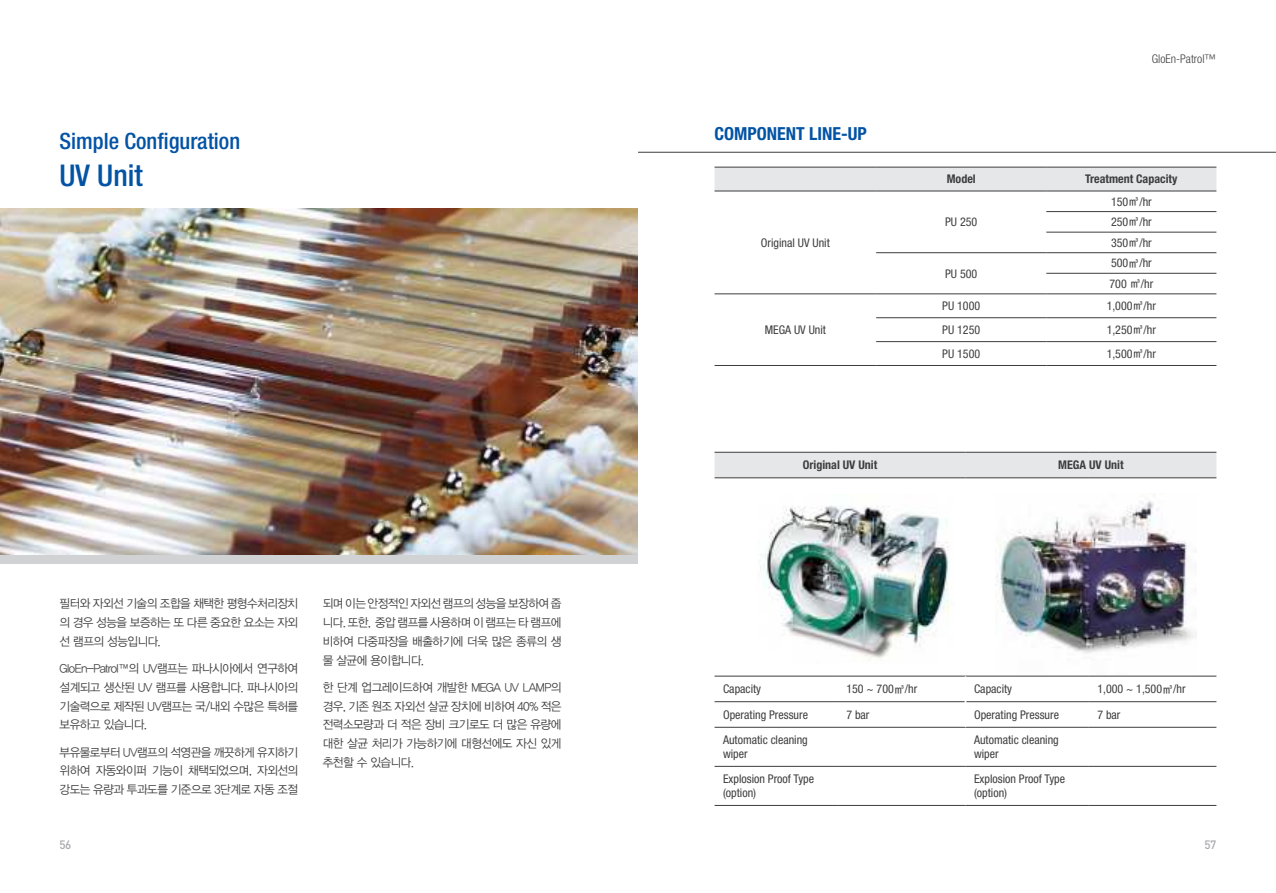
<style>
.page{position:relative;width:1276px;height:893px;background:#fff}
.page>*{position:absolute;margin:0;border:0;box-sizing:border-box;transform-origin:0 0}
.t1{font:500 condensed 30px "Helvetica Neue LT Std";color:#0353a5}
.t2{font:500 condensed 22.5px "Helvetica Neue LT Std";color:#0353a5}
.t3{font:700 condensed 18px "Helvetica Neue LT Std";color:#0353a5}
.t4{font:12px/18.8px "YDVYGO12";letter-spacing:-.04em;color:#3e3e3f;text-align:justify;scale:.96 1}
.t5{font:condensed 12px/13.5px "Helvetica Neue LT Std";color:#3e3e3f}
.t6{font:700 condensed 12px "Helvetica Neue LT Std";color:#3e3e3f}
.t7{font:300 condensed 12px "Helvetica Neue LT Std";color:#3e3e3f}
.t8{font:500 12px "DIN Pro";color:#a8a9ad}
.s1{font-family:"YDVYGO13";font-stretch:normal}
</style>
<div class="page">
<img style="left:760px;top:505px;width:189px;height:156px">
<img style="left:995px;top:501px;width:201px;height:152px">
<div style="left:0;top:548px;width:638px;height:15px;background:#d1d2d4"></div>
<img style="left:0;top:209px;width:638px;height:346px">
<hr style="left:638px;top:152px;width:638px;height:1px;background:#3e3e3f">
<div style="left:714px;top:168px;width:502px;height:23px;background:#e6e7e9"></div>
<hr style="left:714px;top:167px;width:162px;height:1px;background:#3e3e3f">
<hr style="left:876px;top:167px;width:170px;height:1px;background:#3e3e3f">
<hr style="left:1046px;top:167px;width:170px;height:1px;background:#3e3e3f">
<hr style="left:714px;top:191px;width:162px;height:1px;background:#3e3e3f">
<hr style="left:876px;top:191px;width:170px;height:1px;background:#3e3e3f">
<hr style="left:1046px;top:191px;width:170px;height:1px;background:#3e3e3f">
<hr style="left:1046px;top:211px;width:170px;height:1px;background:#3e3e3f">
<hr style="left:1046px;top:232px;width:170px;height:1px;background:#3e3e3f">
<hr style="left:714px;top:294px;width:162px;height:1px;background:#3e3e3f">
<hr style="left:714px;top:365px;width:162px;height:1px;background:#3e3e3f">
<hr style="left:876px;top:252px;width:170px;height:1px;background:#3e3e3f">
<hr style="left:1046px;top:252px;width:170px;height:1px;background:#3e3e3f">
<hr style="left:1046px;top:273px;width:170px;height:1px;background:#3e3e3f">
<hr style="left:876px;top:294px;width:170px;height:1px;background:#3e3e3f">
<hr style="left:1046px;top:294px;width:170px;height:1px;background:#3e3e3f">
<hr style="left:876px;top:317px;width:170px;height:1px;background:#3e3e3f">
<hr style="left:1046px;top:317px;width:170px;height:1px;background:#3e3e3f">
<hr style="left:876px;top:341px;width:170px;height:1px;background:#3e3e3f">
<hr style="left:1046px;top:341px;width:170px;height:1px;background:#3e3e3f">
<hr style="left:876px;top:365px;width:170px;height:1px;background:#3e3e3f">
<hr style="left:1046px;top:365px;width:170px;height:1px;background:#3e3e3f">
<div style="left:714px;top:453px;width:502px;height:25px;background:#e6e7e9"></div>
<hr style="left:714px;top:452px;width:124px;height:1px;background:#3e3e3f">
<hr style="left:838px;top:452px;width:127px;height:1px;background:#3e3e3f">
<hr style="left:965px;top:452px;width:124px;height:1px;background:#3e3e3f">
<hr style="left:1089px;top:452px;width:127px;height:1px;background:#3e3e3f">
<hr style="left:714px;top:478px;width:124px;height:1px;background:#3e3e3f">
<hr style="left:838px;top:478px;width:127px;height:1px;background:#3e3e3f">
<hr style="left:965px;top:478px;width:124px;height:1px;background:#3e3e3f">
<hr style="left:1089px;top:478px;width:127px;height:1px;background:#3e3e3f">
<hr style="left:714px;top:676px;width:124px;height:1px;background:#3e3e3f">
<hr style="left:838px;top:676px;width:127px;height:1px;background:#3e3e3f">
<hr style="left:965px;top:676px;width:124px;height:1px;background:#3e3e3f">
<hr style="left:1089px;top:676px;width:127px;height:1px;background:#3e3e3f">
<hr style="left:714px;top:701px;width:124px;height:1px;background:#3e3e3f">
<hr style="left:838px;top:701px;width:126px;height:1px;background:#3e3e3f">
<hr style="left:966px;top:701px;width:123px;height:1px;background:#3e3e3f">
<hr style="left:1089px;top:701px;width:127px;height:1px;background:#3e3e3f">
<hr style="left:714px;top:727px;width:124px;height:1px;background:#3e3e3f">
<hr style="left:838px;top:727px;width:127px;height:1px;background:#3e3e3f">
<hr style="left:965px;top:727px;width:124px;height:1px;background:#3e3e3f">
<hr style="left:1089px;top:727px;width:127px;height:1px;background:#3e3e3f">
<hr style="left:714px;top:766px;width:124px;height:1px;background:#3e3e3f">
<hr style="left:838px;top:766px;width:127px;height:1px;background:#3e3e3f">
<hr style="left:965px;top:766px;width:124px;height:1px;background:#3e3e3f">
<hr style="left:1089px;top:766px;width:127px;height:1px;background:#3e3e3f">
<hr style="left:714px;top:805px;width:124px;height:1px;background:#3e3e3f">
<hr style="left:838px;top:805px;width:127px;height:1px;background:#3e3e3f">
<hr style="left:965px;top:805px;width:124px;height:1px;background:#3e3e3f">
<hr style="left:1089px;top:805px;width:127px;height:1px;background:#3e3e3f">
<hr style="left:964px;top:676px;width:2px;height:26px;background:#fff">
<h2 class="t2" style="left:60px;top:128px;width:182px">Simple Configuration</h2>
<h1 class="t1" style="left:60px;top:158px;width:85px">UV Unit</h1>
<p class="t4" style="left:60px;top:594px;width:250px">필터와 자외선 기술의 조합을 채택한 평형수처리장치 의 경우 성능을 보증하는 또 다른 중요한 요소는 자외 선 램프의 성능입니다.</p>
<p class="t4" style="left:60px;top:659px;width:250px">GloEn-Patrol™의 UV램프는 파나시아에서 연구하여 설계되고 생산된 UV 램프를 사용합니다. 파나시아의 기술력으로 제작된 UV램프는 국/내외 수많은 특허를 보유하고 있습니다.</p>
<p class="t4" style="left:60px;top:743px;width:250px">부유물로부터 UV램프의 석영관을 깨끗하게 유지하기 위하여 자동와이퍼 기능이 채택되었으며, 자외선의 강도는 유량과 투과도를 기준으로 3단계로 자동 조절</p>
<p class="t4" style="left:323px;top:594px;width:250px">되며 이는 안정적인 자외선 램프의 성능을 보장하여 줍 니다. 또한, 중압 램프를 사용하며 이 램프는 타 램프에 비하여 다중파장을 배출하기에 더욱 많은 종류의 생 물 살균에 용이합니다.</p>
<p class="t4" style="left:323px;top:678px;width:250px">한 단계 업그레이드하여 개발한 MEGA UV LAMP의 경우, 기존 원조 자외선 살균 장치에 비하여 40% 적은 전력소모량과 더 적은 장비 크기로도 더 많은 유량에 대한 살균 처리가 가능하기에 대형선에도 자신 있게 추천할 수 있습니다.</p>
<h3 class="t3" style="left:714px;top:123px;width:154px">COMPONENT LINE-UP</h3>
<p class="t5" style="left:761px;top:236px;width:70px">Original UV Unit</p>
<p class="t5" style="left:764px;top:323px;width:63px">MEGA UV Unit</p>
<p class="t7" style="left:1151px;top:51px;width:66px">GloEn-Patrol™</p>
<p class="t6" style="left:946px;top:172px;width:31px">Model</p>
<p class="t6" style="left:1085px;top:172px;width:94px">Treatment Capacity</p>
<p class="t5" style="left:945px;top:215px;width:34px">PU 250</p>
<p class="t5" style="left:1111px;top:191px;width:42px;line-height:20.5px;text-align:justify">150<span class="s1">㎥</span>/hr 250<span class="s1">㎥</span>/hr 350<span class="s1">㎥</span>/hr</p>
<p class="t5" style="left:945px;top:266px;width:34px">PU 500</p>
<p class="t5" style="left:1109px;top:253px;width:45px;line-height:20.5px">500<span class="s1">㎥</span>/hr<br>700 <span class="s1">㎥</span>/hr</p>
<p class="t5" style="left:942px;top:299px;width:39px">PU 1000</p>
<p class="t5" style="left:1106px;top:299px;width:51px">1,000<span class="s1">㎥</span>/hr</p>
<p class="t5" style="left:942px;top:323px;width:39px">PU 1250</p>
<p class="t5" style="left:1106px;top:323px;width:51px">1,250<span class="s1">㎥</span>/hr</p>
<p class="t5" style="left:942px;top:347px;width:39px">PU 1500</p>
<p class="t5" style="left:1106px;top:347px;width:51px">1,500<span class="s1">㎥</span>/hr</p>
<p class="t6" style="left:803px;top:458px;width:76px">Original UV Unit</p>
<p class="t6" style="left:1058px;top:458px;width:67px">MEGA UV Unit</p>
<p class="t5" style="left:723px;top:682px;width:40px">Capacity</p>
<p class="t5" style="left:846px;top:682px;width:73px">150 ~ 700<span class="s1">㎥</span>/hr</p>
<p class="t5" style="left:974px;top:682px;width:40px">Capacity</p>
<p class="t5" style="left:1097px;top:682px;width:90px">1,000 ~ 1,500<span class="s1">㎥</span>/hr</p>
<p class="t5" style="left:723px;top:708px;width:86px">Operating Pressure</p>
<p class="t5" style="left:846px;top:708px;width:25px">7 bar</p>
<p class="t5" style="left:974px;top:708px;width:86px">Operating Pressure</p>
<p class="t5" style="left:1097px;top:708px;width:25px">7 bar</p>
<p class="t5" style="left:723px;top:733px;width:86px">Automatic cleaning wiper</p>
<p class="t5" style="left:974px;top:733px;width:86px">Automatic cleaning wiper</p>
<p class="t5" style="left:723px;top:772px;width:93px">Explosion Proof Type (option)</p>
<p class="t5" style="left:974px;top:772px;width:93px">Explosion Proof Type (option)</p>
<p class="t8" style="left:60px;top:836px;width:13px">56</p>
<p class="t8" style="left:1204px;top:836px;width:13px">57</p>
</div>
